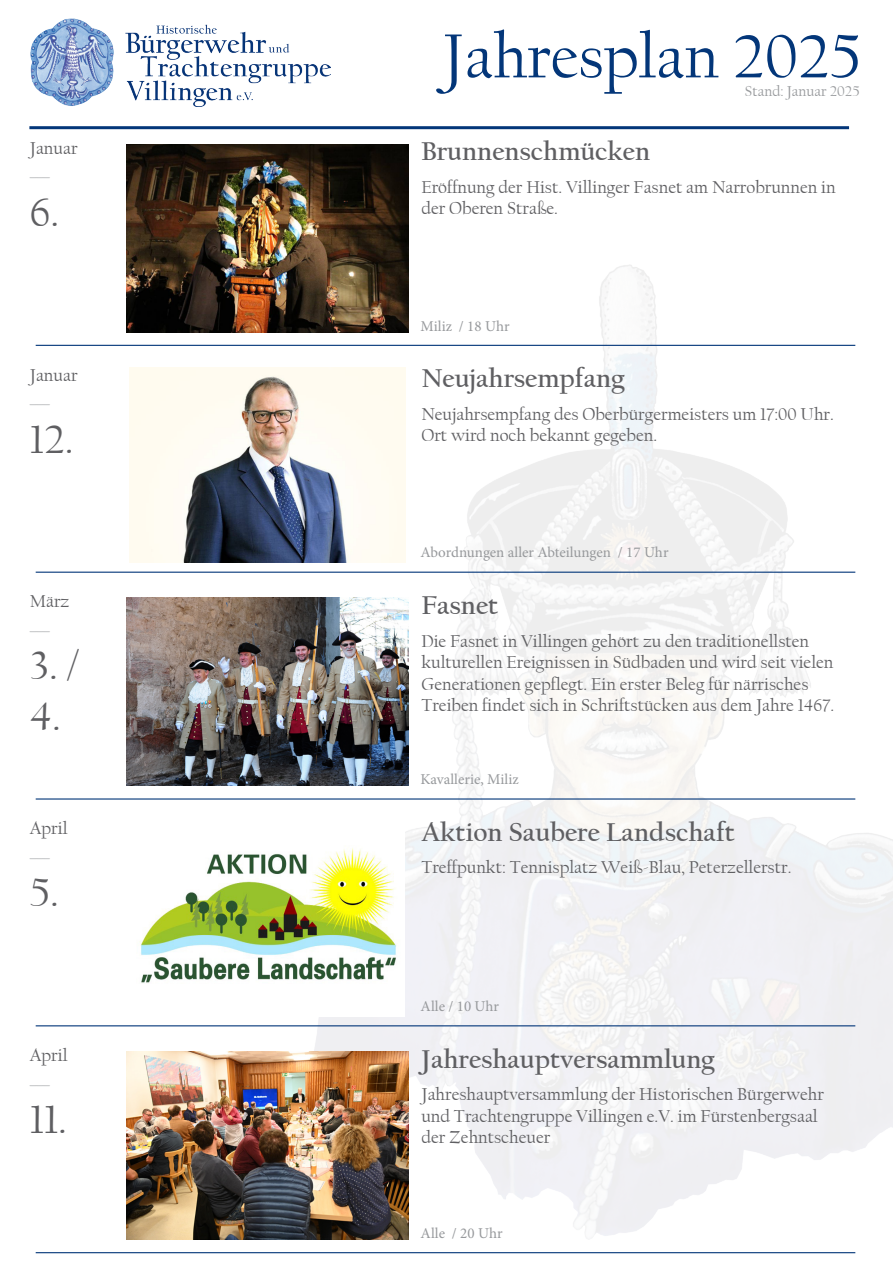
<style>
.page{position:relative;width:893px;height:1263px;background:#fff}
.page>*{position:absolute;margin:0;border:0;box-sizing:border-box;transform-origin:0 0}
.t1{font:64.5px "Californian FB";color:#033679}
.t2{font:42px "Californian FB";color:#5f5f62}
.t3{font:700 27px "Californian FB";color:#5f5f62}
.t4{font:18px/21.6px "Californian FB";color:#5f5f62}
.t5{font:18px "Californian FB";color:#97999c}
.t6{font:15px "Minion Pro";color:#97999c}
.t7{font:15px "Californian FB";color:#97999c}
</style>
<div class="page">
<img style="left:300px;top:265px;width:593px;height:975px">
<img style="left:30px;top:18px;width:300px;height:88px">
<hr style="left:29px;top:126px;width:820px;height:3px;background:#033679">
<img style="left:127px;top:144px;width:282px;height:188px">
<hr style="left:36px;top:345px;width:819px;height:1px;background:#033679">
<img style="left:130px;top:367px;width:275px;height:196px">
<hr style="left:36px;top:572px;width:819px;height:1px;background:#033679">
<img style="left:127px;top:598px;width:282px;height:188px">
<hr style="left:36px;top:798px;width:819px;height:1px;background:#033679">
<img style="left:139px;top:821px;width:266px;height:195px">
<hr style="left:36px;top:1025px;width:819px;height:1px;background:#033679">
<img style="left:127px;top:1051px;width:282px;height:188px">
<hr style="left:36px;top:1252px;width:819px;height:1px;background:#033679">
<p class="t4" style="left:30px;top:137px;width:49px">Januar</p>
<p class="t5" style="left:30px;top:159px;width:22px">___</p>
<p class="t2" style="left:30px;top:189px;width:31px">6.</p>
<p class="t4" style="left:30px;top:364px;width:49px">Januar</p>
<p class="t5" style="left:30px;top:386px;width:22px">___</p>
<p class="t2" style="left:30px;top:416px;width:46px">12.</p>
<p class="t4" style="left:30px;top:591px;width:41px">März</p>
<p class="t5" style="left:30px;top:613px;width:22px">___</p>
<p class="t2" style="left:30px;top:642px;width:51px">3. /</p>
<p class="t2" style="left:30px;top:693px;width:33px">4.</p>
<p class="t4" style="left:30px;top:818px;width:39px">April</p>
<p class="t5" style="left:30px;top:840px;width:22px">___</p>
<p class="t2" style="left:30px;top:869px;width:31px">5.</p>
<p class="t4" style="left:30px;top:1045px;width:39px">April</p>
<p class="t5" style="left:30px;top:1067px;width:22px">___</p>
<p class="t2" style="left:30px;top:1096px;width:39px">11.</p>
<h1 class="t1" style="left:442px;top:21px;width:420px">Jahresplan 2025</h1>
<p class="t7" style="left:745px;top:83px;width:116px">Stand: Januar 2025</p>
<p class="t3" style="left:421px;top:136px;width:230px">Brunnenschmücken</p>
<p class="t4" style="left:421px;top:176px;width:416px">Eröffnung der Hist. Villinger Fasnet am Narrobrunnen in der Oberen Straße.</p>
<p class="t6" style="left:421px;top:316px;width:90px">Miliz / 18 Uhr</p>
<p class="t3" style="left:421px;top:363px;width:205px">Neujahrsempfang</p>
<p class="t4" style="left:421px;top:403px;width:414px">Neujahrsempfang des Oberbürgermeisters um 17:00 Uhr.<br>Ort wird noch bekannt gegeben.</p>
<p class="t6" style="left:421px;top:543px;width:249px">Abordnungen aller Abteilungen / 17 Uhr</p>
<p class="t3" style="left:421px;top:590px;width:79px">Fasnet</p>
<p class="t4" style="left:421px;top:630px;width:414px">Die Fasnet in Villingen gehört zu den traditionellsten kulturellen Ereignissen in Südbaden und wird seit vielen Generationen gepflegt. Ein erster Beleg für närrisches Treiben findet sich in Schriftstücken aus dem Jahre 1467.</p>
<p class="t6" style="left:421px;top:769px;width:100px">Kavallerie, Miliz</p>
<p class="t3" style="left:421px;top:817px;width:315px">Aktion Saubere Landschaft</p>
<p class="t4" style="left:421px;top:857px;width:372px">Treffpunkt: Tennisplatz Weiß-Blau, Peterzellerstr.</p>
<p class="t6" style="left:421px;top:996px;width:80px">Alle / 10 Uhr</p>
<p class="t3" style="left:421px;top:1044px;width:295px">Jahreshauptversammlung</p>
<p class="t4" style="left:421px;top:1084px;width:404px">Jahreshauptversammlung der Historischen Bürgerwehr und Trachtengruppe Villingen e.V. im Fürstenbergsaal der Zehntscheuer</p>
<p class="t6" style="left:421px;top:1223px;width:83px">Alle / 20 Uhr</p>
</div>
